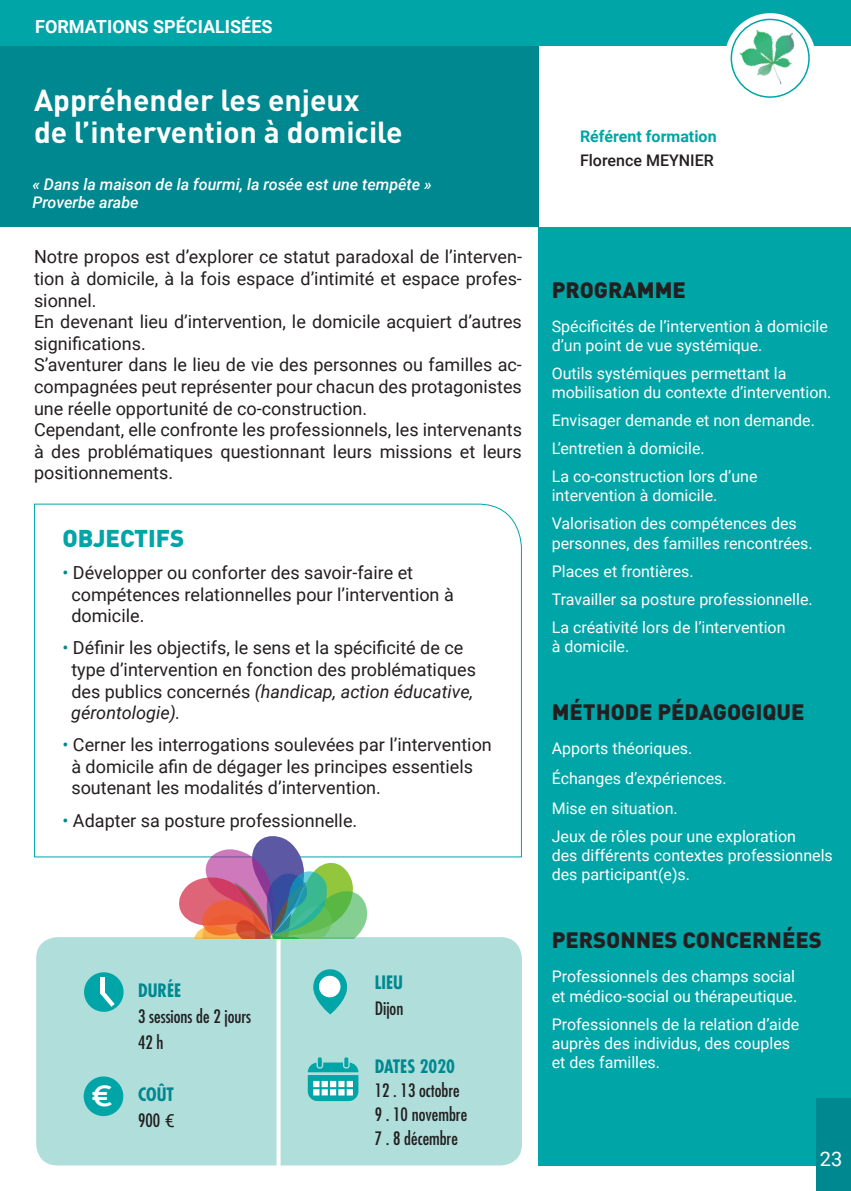
<style>
.page{position:relative;width:851px;height:1191px;background:#fff}
.page>*{position:absolute;margin:0;border:0;box-sizing:border-box;transform-origin:0 0}
.t1{font:700 30px/32px "DIN";color:#fff}
.t2{font:900 24px "DIN";color:#00a5a7}
.t3{font:900 22px "DIN";color:#231f20}
.t4{font:20px "Roboto";color:#fff}
.t5{font:18px/21.6px "Roboto";color:#231f20}
.t6{font:condensed 18px/24px "Futura";color:#231f20}
.t7{font:700 condensed 18px/26px "Futura";color:#008890}
.t8{font:700 18px "Roboto";color:#fff}
.t9{font:16px/19.2px "Roboto";color:#fff}
.t10{font:italic 500 16px/18px "Roboto";color:#fff}
.t11{font:700 16px "Roboto";color:#00a5a7}
.t12{font:500 16px "Roboto";color:#231f20}
.s1{color:#008890}
.s2{font-style:italic}
.s3{font-weight:400;color:#231f20}
.s4{font-family:"Roboto";font-weight:400;font-stretch:normal;color:#231f20}
</style>
<div class="page">
<div style="left:539px;top:227px;width:311px;height:938px;background:#00a5a7"></div>
<div style="left:0;top:45px;width:539px;height:182px;background:#008890"></div>
<div style="left:0;top:0;width:850px;height:45px;background:#00a5a7"></div>
<div style="left:724px;top:13px;width:91px;height:91px;background:#fff;border-radius:50%"></div>
<div style="left:730px;top:19px;width:79px;height:79px;border:2px solid #00a5a7;border-radius:50%"></div>
<img style="left:733px;top:19px;width:74px;height:75px">
<div style="left:36px;top:937px;width:486px;height:228px;background:#afdedb;border-radius:21px"></div>
<svg style="left:34px;top:503px;width:488px;height:355px"></svg>
<div style="left:816px;top:1098px;width:34px;height:93px;background:#008890"></div>
<div style="left:84px;top:1076px;width:39px;height:40px;background:#00a5a7;border-radius:50%"></div>
<div style="left:84px;top:972px;width:40px;height:39px;background:#00a5a7;border-radius:50%"></div>
<hr style="left:101px;top:977px;width:4px;height:17px;background:#fff">
<svg style="left:101px;top:992px;width:14px;height:14px"></svg>
<svg style="left:276px;top:938px;width:4px;height:228px"></svg>
<svg style="left:179px;top:831px;width:188px;height:107px"></svg>
<svg style="left:318px;top:1057px;width:4px;height:10px"></svg>
<svg style="left:344px;top:1057px;width:4px;height:10px"></svg>
<svg style="left:308px;top:1062px;width:50px;height:39px"></svg>
<svg style="left:313px;top:969px;width:35px;height:45px"></svg>
<div style="left:319px;top:975px;width:21px;height:22px;background:#fff;border-radius:50%"></div>
<p class="t8" style="left:35px;top:14px;width:239px">FORMATIONS SPÉCIALISÉES</p>
<h1 class="t1" style="left:34px;top:83px;width:370px">Appréhender les enjeux<br>de l’intervention à domicile</h1>
<p class="t10" style="left:32px;top:175px;width:401px">« Dans la maison de la fourmi, la rosée est une tempête »<br>Proverbe arabe</p>
<p class="t5" style="left:34px;top:245px;width:489px">Notre propos est d’explorer ce statut paradoxal de l’interven&shy;tion à domicile, à la fois espace d’intimité et espace profes&shy;sionnel.<br>En devenant lieu d’intervention, le domicile acquiert d’autres significations.<br>S’aventurer dans le lieu de vie des personnes ou familles ac&shy;compagnées peut représenter pour chacun des protagonistes une réelle opportunité de co-construction.<br>Cependant, elle confronte les professionnels, les intervenants à des problématiques questionnant leurs missions et leurs positionnements.</p>
<h2 class="t2" style="left:62px;top:522px;width:123px">OBJECTIFS</h2>
<p class="t5" style="left:71px;top:561px;width:384px;text-indent:-9px"><span class="s1">•</span> Développer ou conforter des savoir-faire et compétences relationnelles pour l’intervention à domicile.</p>
<p class="t5" style="left:71px;top:636px;width:406px;text-indent:-9px"><span class="s1">•</span> Définir les objectifs, le sens et la spécificité de ce type d’intervention en fonction des problématiques des publics concernés <span class="s2">(handicap, action éducative, gérontologie).</span></p>
<p class="t5" style="left:71px;top:733px;width:422px;text-indent:-9px"><span class="s1">•</span> Cerner les interrogations soulevées par l’intervention à domicile afin de dégager les principes essentiels soutenant les modalités d’intervention.</p>
<p class="t5" style="left:62px;top:808px;width:296px"><span class="s1">•</span> Adapter sa posture professionnelle.</p>
<p class="t7" style="left:138px;top:977px;width:44px">DURÉE</p>
<p class="t6" style="left:138px;top:1003px;width:115px;line-height:26px">3 sessions de 2 jours<br>42 h</p>
<p class="t7" style="left:138px;top:1081px;width:38px">COÛT<br><span class="s3">900</span> <span class="s4">€</span></p>
<p class="t7" style="left:374px;top:969px;width:30px">LIEU</p>
<p class="t6" style="left:374px;top:996px;width:30px">Dijon</p>
<p class="t7" style="left:374px;top:1053px;width:82px">DATES 2020</p>
<p class="t6" style="left:374px;top:1078px;width:94px">12 . 13 octobre<br>9 . 10 novembre<br>7 . 8 décembre</p>
<p class="t11" style="left:580px;top:125px;width:138px">Référent formation</p>
<p class="t12" style="left:580px;top:149px;width:135px">Florence MEYNIER</p>
<p class="t3" style="left:551px;top:275px;width:136px">PROGRAMME</p>
<p class="t9" style="left:551px;top:316px;width:278px">Spécificités de l’intervention à domicile d’un point de vue systémique.</p>
<p class="t9" style="left:551px;top:363px;width:281px">Outils systémiques permettant la mobilisation du contexte d’intervention.</p>
<p class="t9" style="left:551px;top:406px;width:265px;line-height:28px">Envisager demande et non demande.<br>L’entretien à domicile.<br>La co-construction lors d’une</p>
<p class="t9" style="left:551px;top:481px;width:246px;line-height:28px">intervention à domicile.<br>Valorisation des compétences des</p>
<p class="t9" style="left:551px;top:528px;width:262px;line-height:28px">personnes, des familles rencontrées.<br>Places et frontières.<br>Travailler sa posture professionnelle.<br>La créativité lors de l’intervention</p>
<p class="t9" style="left:551px;top:636px;width:79px">à domicile.</p>
<p class="t3" style="left:551px;top:697px;width:254px">MÉTHODE PÉDAGOGIQUE</p>
<p class="t9" style="left:551px;top:732px;width:176px;line-height:30px">Apports théoriques.<br>Échanges d’expériences.<br>Mise en situation.</p>
<p class="t9" style="left:551px;top:826px;width:282px">Jeux de rôles pour une exploration<br>des différents contextes professionnels des participant(e)s.</p>
<p class="t3" style="left:551px;top:925px;width:271px">PERSONNES CONCERNÉES</p>
<p class="t9" style="left:551px;top:966px;width:247px">Professionnels des champs social et médico-social ou thérapeutique.</p>
<p class="t9" style="left:551px;top:1013px;width:249px">Professionnels de la relation d’aide auprès des individus, des couples et des familles.</p>
<p class="t4" style="left:819px;top:1144px;width:24px">23</p>
</div>
